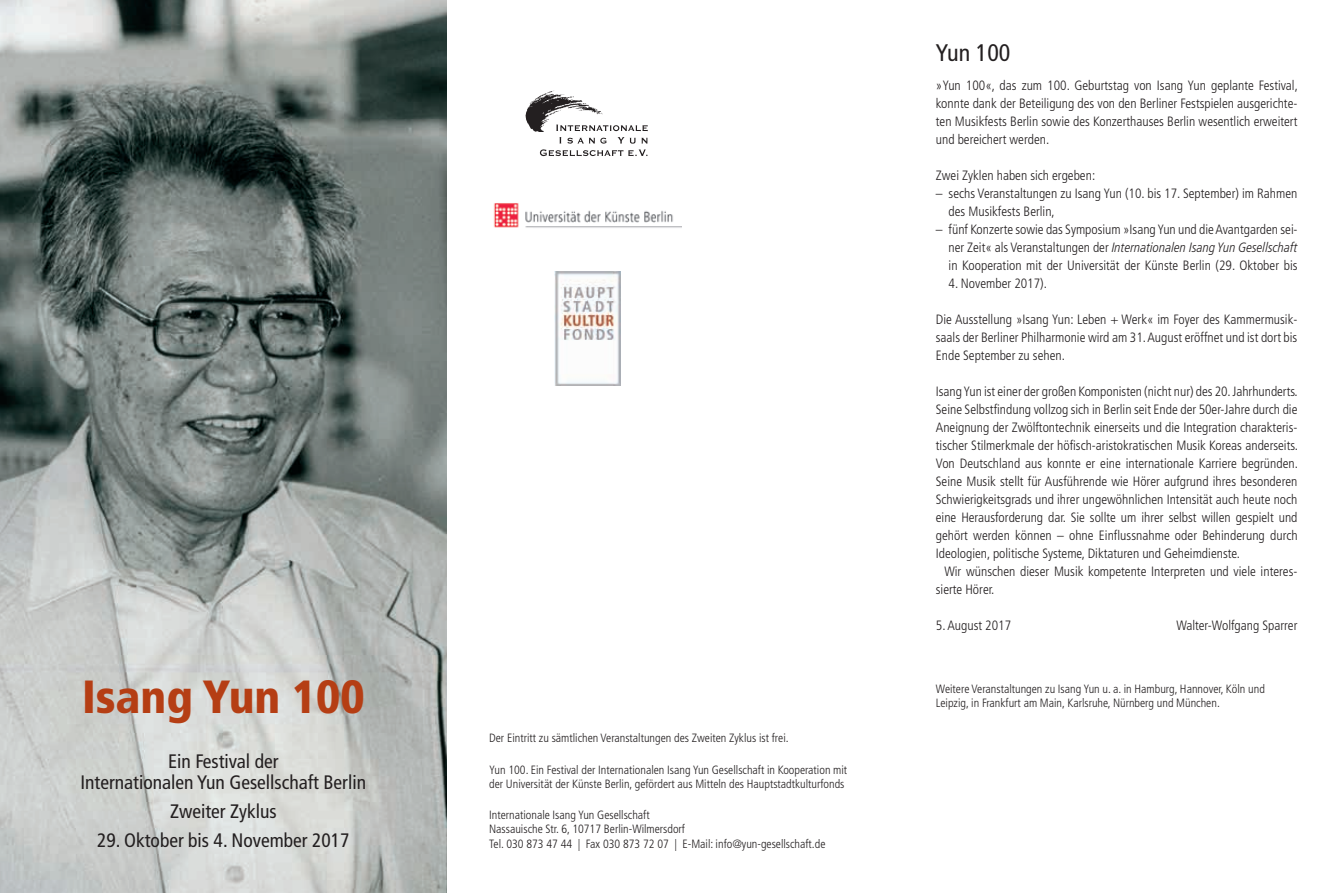
<style>
.page{position:relative;width:1340px;height:893px;background:#fff}
.page>*{position:absolute;margin:0;border:0;box-sizing:border-box;transform-origin:0 0}
.t1{font:900 condensed 46.5px "Frutiger";color:#b53e14}
.t2{font:condensed 24px "Frutiger";color:#231f20}
.t3{font:condensed 19.5px/21px "Frutiger";color:#231f20;text-align:center}
.t4{font:300 condensed 13.5px/18px "Frutiger";color:#231f20;text-align:justify}
.t5{font:italic 300 condensed 13.5px "Frutiger LT Pro";color:#231f20}
.t6{font:300 condensed 12px/14.2px "Frutiger";color:#231f20}
.s1{font-family:"Frutiger";font-style:normal}
</style>
<div class="page">
<img style="left:0;top:0;width:446px;height:893px">
<img style="left:554px;top:271px;width:66px;height:115px">
<img style="left:493px;top:203px;width:188px;height:25px">
<svg style="left:605px;top:125px;width:42px;height:6px"></svg>
<svg style="left:540px;top:137px;width:107px;height:19px"></svg>
<img style="left:525px;top:90px;width:80px;height:42px">
<h1 class="t1" style="left:82px;top:669px;width:284px">Isang Yun 100</h1>
<h3 class="t3" style="left:80px;top:751px;width:287px">Ein Festival der<br>Internationalen Yun Gesellschaft Berlin</h3>
<h3 class="t3" style="left:170px;top:801px;width:108px">Zweiter Zyklus</h3>
<h3 class="t3" style="left:97px;top:830px;width:254px">29. Oktober bis 4. November 2017</h3>
<p class="t6" style="left:489px;top:731px;width:301px">Der Eintritt zu sämtlichen Veranstaltungen des Zweiten Zyklus ist frei.</p>
<p class="t6" style="left:489px;top:762px;width:359px">Yun 100. Ein Festival der Internationalen Isang Yun Gesellschaft in Kooperation mit der Universität der Künste Berlin, gefördert aus Mitteln des Hauptstadtkulturfonds</p>
<p class="t6" style="left:489px;top:808px;width:338px">Internationale Isang Yun Gesellschaft<br>Nassauische Str. 6, 10717 Berlin-Wilmersdorf<br>Tel. 030 873 47 44 | Fax 030 873 72 07 | E-Mail: info@yun-gesellschaft.de</p>
<h2 class="t2" style="left:935px;top:38px;width:76px">Yun 100</h2>
<p class="t4" style="left:935px;top:77px;width:363px">»Yun 100«, das zum 100. Geburtstag von Isang Yun geplante Festival, konnte dank der Beteiligung des von den Berliner Festspielen ausgerichte&shy;ten Musikfests Berlin sowie des Konzerthauses Berlin wesentlich erweitert und bereichert werden.</p>
<p class="t4" style="left:935px;top:167px;width:161px">Zwei Zyklen haben sich ergeben:</p>
<p class="t4" style="left:948px;top:185px;width:350px;text-indent:-13px">– sechs Veranstaltungen zu Isang Yun (10. bis 17. September) im Rahmen des Musikfests Berlin,</p>
<p class="t4" style="left:935px;top:221px;width:363px">– fünf Konzerte sowie das Symposium »Isang Yun und die Avantgarden sei-</p>
<p class="t5" style="left:948px;top:240px;width:350px"><span class="s1">ner Zeit« als Veranstaltungen der</span> Internationalen Isang Yun Gesellschaft</p>
<p class="t4" style="left:948px;top:256px;width:350px">in Kooperation mit der Universität der Künste Berlin (29. Oktober bis</p>
<p class="t4" style="left:948px;top:274px;width:100px">4. November 2017).</p>
<p class="t4" style="left:935px;top:310px;width:363px">Die Ausstellung »Isang Yun: Leben + Werk« im Foyer des Kammermusik&shy;saals der Berliner Philharmonie wird am 31. August eröffnet und ist dort bis Ende September zu sehen.</p>
<p class="t4" style="left:935px;top:382px;width:363px">Isang Yun ist einer der großen Komponisten (nicht nur) des 20. Jahrhunderts.<br>Seine Selbstfindung vollzog sich in Berlin seit Ende der 50er-Jahre durch die Aneignung der Zwölftontechnik einerseits und die Integration charakteris&shy;tischer Stilmerkmale der höfisch-aristokratischen Musik Koreas anderseits.<br>Von Deutschland aus konnte er eine internationale Karriere begründen.<br>Seine Musik stellt für Ausführende wie Hörer aufgrund ihres besonderen Schwierigkeitsgrads und ihrer ungewöhnlichen Intensität auch heute noch eine Herausforderung dar. Sie sollte um ihrer selbst willen gespielt und gehört werden können – ohne Einflussnahme oder Behinderung durch Ideologien, politische Systeme, Diktaturen und Geheimdienste.</p>
<p class="t4" style="left:935px;top:562px;width:363px;text-indent:9px">Wir wünschen dieser Musik kompetente Interpreten und viele interes&shy;sierte Hörer.</p>
<p class="t4" style="left:935px;top:616px;width:77px">5. August 2017</p>
<p class="t4" style="left:1176px;top:616px;width:123px">Walter-Wolfgang Sparrer</p>
<p class="t6" style="left:935px;top:681px;width:330px">Weitere Veranstaltungen zu Isang Yun u. a. in Hamburg, Hannover, Köln und<br>Leipzig, in Frankfurt am Main, Karlsruhe, Nürnberg und München.</p>
</div>
